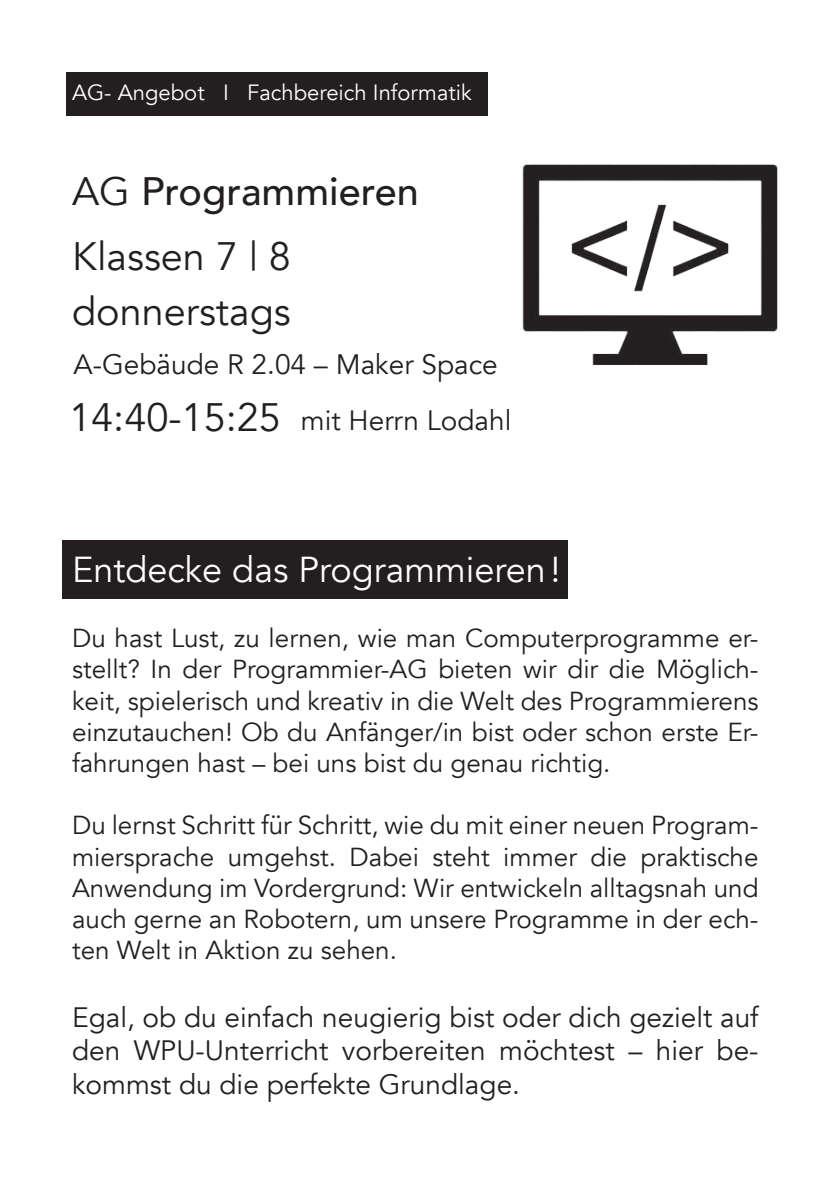
<style>
.page{position:relative;width:840px;height:1191px;background:#fff}
.page>*{position:absolute;margin:0;border:0;box-sizing:border-box;transform-origin:0 0}
.t1{font:39.6px "Avenir";color:#231f20}
.t2{font:500 39.6px "Avenir";color:#231f20}
.t3{font:36px "Avenir";color:#fff}
.t4{font:28px/33.6px "Avenir";color:#231f20;text-align:justify}
.t5{font:26px/31.2px "Avenir";color:#231f20;text-align:justify}
.t6{font:22px "Avenir";color:#fff}
.s1{font-weight:400}
</style>
<div class="page">
<div style="left:62px;top:540px;width:505px;height:59px;background:#231f20"></div>
<div style="left:66px;top:72px;width:422px;height:43px;background:#231f20"></div>
<img style="left:480px;top:115px;width:298px;height:250px">
<p class="t6" style="left:72px;top:79px;width:401px">AG- Angebot I Fachbereich Informatik</p>
<p class="t2" style="left:72px;top:157px;width:348px"><span class="s1">AG</span> Programmieren</p>
<p class="t1" style="left:72px;top:233px;width:220px">Klassen 7 | 8</p>
<p class="t1" style="left:72px;top:288px;width:220px">donnerstags</p>
<p class="t4" style="left:73px;top:348px;width:425px">A-Gebäude R 2.04 – Maker Space</p>
<p class="t1" style="left:69px;top:394px;width:213px">14:40-15:25</p>
<p class="t4" style="left:300px;top:404px;width:212px">mit Herrn Lodahl</p>
<p class="t3" style="left:72px;top:548px;width:489px">Entdecke das Programmieren!</p>
<p class="t5" style="left:72px;top:623px;width:687px">Du hast Lust, zu lernen, wie man Computerprogramme er&shy;stellt? In der Programmier-AG bieten wir dir die Möglich&shy;keit, spielerisch und kreativ in die Welt des Programmierens einzutauchen! Ob du Anfänger/in bist oder schon erste Er&shy;fahrungen hast – bei uns bist du genau richtig.</p>
<p class="t5" style="left:72px;top:810px;width:687px">Du lernst Schritt für Schritt, wie du mit einer neuen Program&shy;miersprache umgehst. Dabei steht immer die praktische Anwendung im Vordergrund: Wir entwickeln alltagsnah und auch gerne an Robotern, um unsere Programme in der ech&shy;ten Welt in Aktion zu sehen.</p>
<p class="t4" style="left:72px;top:1000px;width:687px">Egal, ob du einfach neugierig bist oder dich gezielt auf den WPU-Unterricht vorbereiten möchtest – hier be&shy;kommst du die perfekte Grundlage.</p>
</div>
